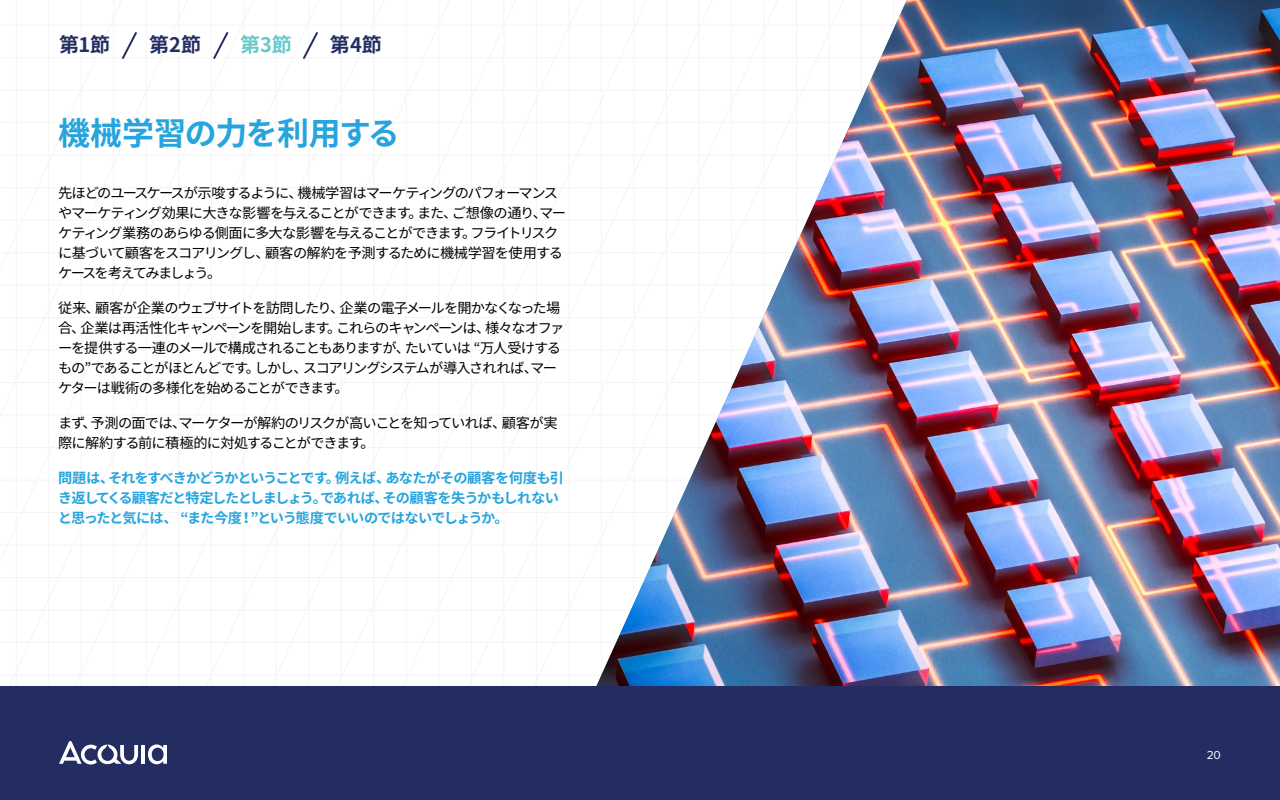
<style>
.page{position:relative;width:1280px;height:800px;background:#fff}
.page>*{position:absolute;margin:0;border:0;box-sizing:border-box;transform-origin:0 0}
.t1{font:700 32px "Noto Sans CJ Kjp";letter-spacing:-.035em;color:#26a4dd}
.t2{font:700 20px "Noto Sans CJ Kjp";color:#232d61}
.t3{font:700 20px "Noto Sans CJ Kjp";color:#67c8ca}
.t4{font:14px/20px "Noto Sans CJ Kjp";letter-spacing:-.08em;color:#000}
.t5{font:700 14px/20px "Noto Sans CJ Kjp";letter-spacing:-.07em;color:#26a4dd}
.t6{font:14px/20px "Noto Sans CJ Kjp";letter-spacing:-.06em;color:#000}
.t7{font:12px "Proxima Nova";color:#fcfcfc}
</style>
<div class="page">
<svg style="left:0;top:5px;width:128px;height:681px"></svg>
<img style="left:576px;top:0;width:704px;height:686px">
<div style="left:0;top:686px;width:1280px;height:114px;background:#232d61"></div>
<hr style="left:142px;top:745px;width:3px;height:19px;background:#fff">
<svg style="left:59px;top:741px;width:79px;height:24px"></svg>
<svg style="left:148px;top:744px;width:19px;height:20px"></svg>
<svg style="left:120px;top:30px;width:17px;height:31px"></svg>
<svg style="left:213px;top:32px;width:17px;height:27px"></svg>
<svg style="left:303px;top:31px;width:15px;height:28px"></svg>
<h2 class="t2" style="left:59px;top:33px;width:53px">第1節</h2>
<h2 class="t2" style="left:149px;top:33px;width:53px">第2節</h2>
<h2 class="t3" style="left:240px;top:33px;width:53px">第3節</h2>
<h2 class="t2" style="left:330px;top:33px;width:53px">第4節</h2>
<h1 class="t1" style="left:58px;top:115px;width:343px">機械学習の力を利用する</h1>
<p class="t4" style="left:58px;top:184px;width:510px">先ほどのユースケースが示唆するように、機械学習はマーケティングのパフォーマンスやマーケティング効果に大きな影響を与えることができます。また、ご想像の通り、マーケティング業務のあらゆる側面に多大な影響を与えることができます。フライトリスクに基づいて顧客をスコアリングし、顧客の解約を予測するために機械学習を使用するケースを考えてみましょう。</p>
<p class="t4" style="left:58px;top:299px;width:508px">従来、顧客が企業のウェブサイトを訪問したり、企業の電子メールを開かなくなった場合、企業は再活性化キャンペーンを開始します。これらのキャンペーンは、様々なオファーを提供する一連のメールで構成されることもありますが、たいていは “万人受けするもの”であることがほとんどです。しかし、スコアリングシステムが導入されれば、マーケターは戦術の多様化を始めることができます。</p>
<p class="t6" style="left:58px;top:414px;width:501px">まず、予測の面では、マーケターが解約のリスクが高いことを知っていれば、顧客が実際に解約する前に積極的に対処することができます。</p>
<p class="t5" style="left:58px;top:469px;width:508px">問題は、それをすべきかどうかということです。例えば、あなたがその顧客を何度も引き返してくる顧客だと特定したとしましょう。であれば、その顧客を失うかもしれないと思ったと気には、 “また今度！”という態度でいいのではないでしょうか。</p>
<p class="t7" style="left:1207px;top:749px;width:16px">20</p>
</div>
